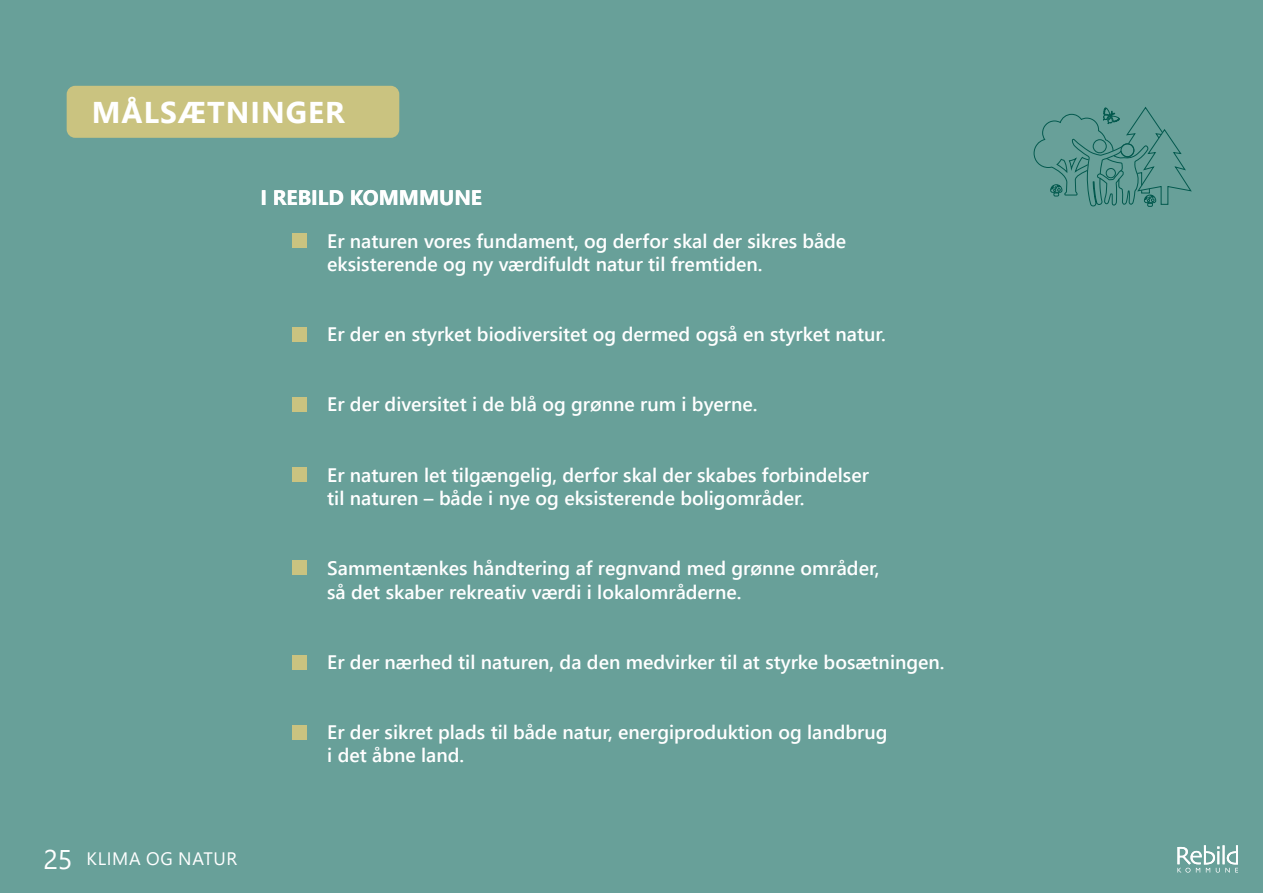
<style>
.page{position:relative;width:1263px;height:893px;background:#68a099}
.page>*{position:absolute;margin:0;border:0;box-sizing:border-box;transform-origin:0 0}
.t1{font:700 30px "Segoe UI";letter-spacing:.035em;color:#fff}
.t2{font:27px "Segoe UI";color:#fff}
.t3{font:700 21px "Segoe UI";color:#fff}
.t4{font:600 19.5px/23.4px "Segoe UI";color:#fff}
.t5{font:18px "Segoe UI";letter-spacing:.035em;color:#fff}
</style>
<div class="page">
<svg style="left:1177px;top:845px;width:61px;height:28px"></svg>
<div style="left:67px;top:86px;width:332px;height:52px;background:#cac380;border-radius:9px"></div>
<div style="left:292px;top:233px;width:14px;height:14px;background:#cac380"></div>
<div style="left:292px;top:327px;width:14px;height:14px;background:#cac380"></div>
<div style="left:292px;top:398px;width:14px;height:14px;background:#cac380"></div>
<div style="left:292px;top:468px;width:14px;height:14px;background:#cac380"></div>
<div style="left:292px;top:561px;width:14px;height:14px;background:#cac380"></div>
<div style="left:292px;top:655px;width:14px;height:14px;background:#cac380"></div>
<div style="left:292px;top:725px;width:14px;height:14px;background:#cac380"></div>
<svg style="left:1033px;top:107px;width:159px;height:100px"></svg>
<h1 class="t1" style="left:92px;top:84px;width:254px">MÅLSÆTNINGER</h1>
<p class="t3" style="left:260px;top:178px;width:223px">I REBILD KOMMMUNE</p>
<p class="t4" style="left:327px;top:227px;width:521px">Er naturen vores fundament, og derfor skal der sikres både eksisterende og ny værdifuldt natur til fremtiden.</p>
<p class="t4" style="left:327px;top:321px;width:560px">Er der en styrket biodiversitet og dermed også en styrket natur.</p>
<p class="t4" style="left:327px;top:391px;width:432px">Er der diversitet i de blå og grønne rum i byerne.</p>
<p class="t4" style="left:327px;top:461px;width:543px">Er naturen let tilgængelig, derfor skal der skabes forbindelser til naturen – både i nye og eksisterende boligområder.</p>
<p class="t4" style="left:327px;top:555px;width:554px">Sammentænkes håndtering af regnvand med grønne områder, så det skaber rekreativ værdi i lokalområderne.</p>
<p class="t4" style="left:327px;top:649px;width:619px">Er der nærhed til naturen, da den medvirker til at styrke bosætningen.</p>
<p class="t4" style="left:327px;top:719px;width:562px">Er der sikret plads til både natur, energiproduktion og landbrug i det åbne land.</p>
<h2 class="t2" style="left:43px;top:834px;width:31px">25</h2>
<p class="t5" style="left:87px;top:842px;width:152px">KLIMA OG NATUR</p>
</div>
